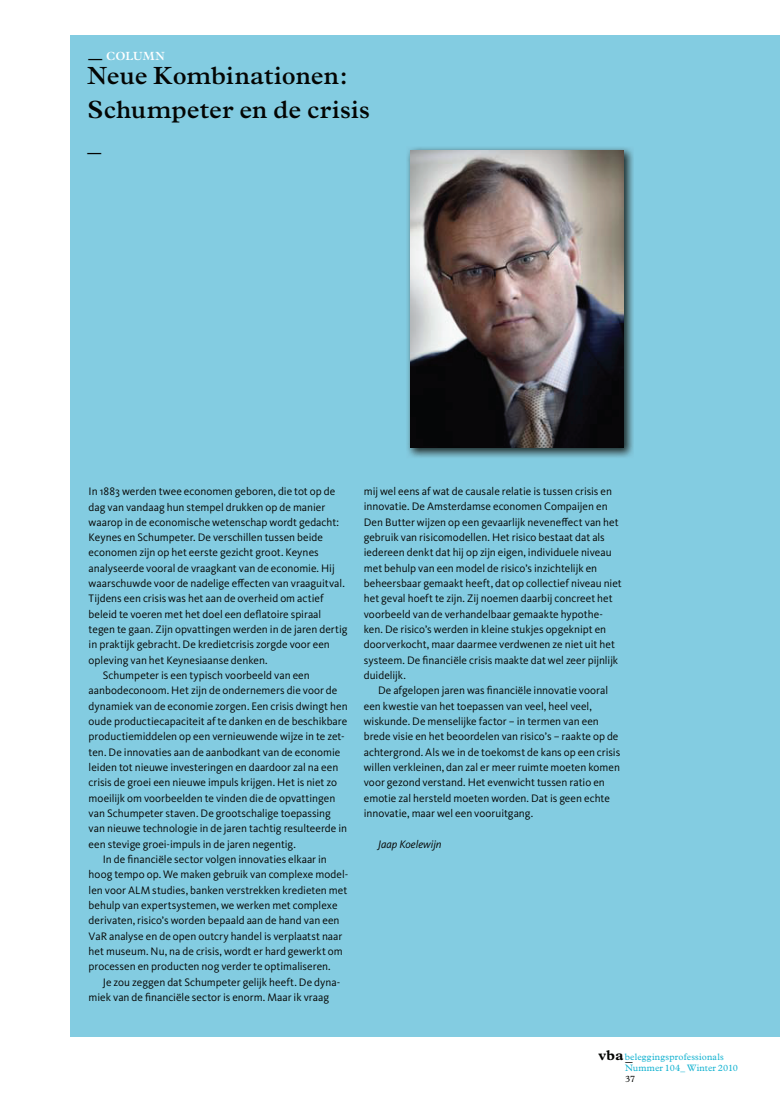
<style>
.page{position:relative;width:780px;height:1117px;background:#fff}
.page>*{position:absolute;margin:0;border:0;box-sizing:border-box;transform-origin:0 0}
.t1{font:600 25px/33.8px "Plantin";letter-spacing:.01em;color:#040503}
.t2{font:700 14.25px "Plantin";color:#040503}
.t3{font:600 13.75px "Plantin";color:#040503}
.t4{font:600 11.88px "Plantin";color:#fff}
.t5{font:11.25px/15.2px "Kievit OT";color:#040503}
.t6{font:italic 11.25px "Kievit OT";color:#040503}
.t7{font:9.38px "Plantin";letter-spacing:.015em;color:#15b3d1}
.t8{font:9.38px "Plantin";color:#040503}
.s1{font-size:13.75px;color:#040503}
.s2{font-weight:700;font-size:14.25px;color:#040503}
</style>
<div class="page">
<div style="left:71px;top:35px;width:709px;height:1001px;background:#83cce1"></div>
<img style="left:407px;top:147px;width:226px;height:310px">
<img style="left:410px;top:151px;width:213px;height:296px">
<p class="t4" style="left:89px;top:48px;width:77px"><span class="s1">—</span> COLUMN</p>
<h1 class="t1" style="left:87px;top:58px;width:284px">Neue Kombinationen:<br>Schumpeter en de crisis</h1>
<p class="t3" style="left:87px;top:144px;width:15px">—</p>
<p class="t5" style="left:89px;top:484px;width:248px">In 1883 werden twee economen geboren, die tot op de</p>
<p class="t5" style="left:89px;top:499px;width:238px">dag van vandaag hun stempel drukken op de manier</p>
<p class="t5" style="left:89px;top:514px;width:252px">waarop in de economische wetenschap wordt gedacht:</p>
<p class="t5" style="left:89px;top:530px;width:236px">Keynes en Schumpeter. De verschillen tussen beide</p>
<p class="t5" style="left:89px;top:545px;width:232px">economen zijn op het eerste gezicht groot. Keynes</p>
<p class="t5" style="left:89px;top:560px;width:248px">analyseerde vooral de vraagkant van de economie. Hij</p>
<p class="t5" style="left:89px;top:575px;width:258px">waarschuwde voor de nadelige effecten van vraaguitval.</p>
<p class="t5" style="left:89px;top:591px;width:237px">Tijdens een crisis was het aan de overheid om actief</p>
<p class="t5" style="left:89px;top:606px;width:234px">beleid te voeren met het doel een deflatoire spiraal</p>
<p class="t5" style="left:89px;top:621px;width:260px">tegen te gaan. Zijn opvattingen werden in de jaren dertig</p>
<p class="t5" style="left:89px;top:637px;width:243px">in praktijk gebracht. De kredietcrisis zorgde voor een</p>
<p class="t5" style="left:89px;top:652px;width:180px">opleving van het Keynesiaanse denken.</p>
<p class="t5" style="left:103px;top:667px;width:208px">Schumpeter is een typisch voorbeeld van een</p>
<p class="t5" style="left:89px;top:683px;width:250px">aanbodeconoom. Het zijn de ondernemers die voor de</p>
<p class="t5" style="left:89px;top:698px;width:260px">dynamiek van de economie zorgen. Een crisis dwingt hen</p>
<p class="t5" style="left:89px;top:713px;width:260px">oude productiecapaciteit af te danken en de beschikbare</p>
<p class="t5" style="left:89px;top:729px;width:257px">productiemiddelen op een vernieuwende wijze in te zet-</p>
<p class="t5" style="left:89px;top:744px;width:253px">ten. De innovaties aan de aanbodkant van de economie</p>
<p class="t5" style="left:89px;top:759px;width:251px">leiden tot nieuwe investeringen en daardoor zal na een</p>
<p class="t5" style="left:89px;top:775px;width:250px">crisis de groei een nieuwe impuls krijgen. Het is niet zo</p>
<p class="t5" style="left:89px;top:790px;width:248px">moeilijk om voorbeelden te vinden die de opvattingen</p>
<p class="t5" style="left:89px;top:805px;width:244px">van Schumpeter staven. De grootschalige toepassing</p>
<p class="t5" style="left:89px;top:820px;width:260px">van nieuwe technologie in de jaren tachtig resulteerde in</p>
<p class="t5" style="left:89px;top:836px;width:209px">een stevige groei-impuls in de jaren negentig.</p>
<p class="t5" style="left:103px;top:851px;width:225px">In de financiële sector volgen innovaties elkaar in</p>
<p class="t5" style="left:89px;top:866px;width:261px">hoog tempo op. We maken gebruik van complexe model-</p>
<p class="t5" style="left:89px;top:882px;width:260px">len voor ALM studies, banken verstrekken kredieten met</p>
<p class="t5" style="left:89px;top:897px;width:250px">behulp van expertsystemen, we werken met complexe</p>
<p class="t5" style="left:89px;top:912px;width:252px">derivaten, risico’s worden bepaald aan de hand van een</p>
<p class="t5" style="left:89px;top:928px;width:255px">VaR analyse en de open outcry handel is verplaatst naar</p>
<p class="t5" style="left:89px;top:943px;width:256px">het museum. Nu, na de crisis, wordt er hard gewerkt om</p>
<p class="t5" style="left:89px;top:958px;width:244px">processen en producten nog verder te optimaliseren.</p>
<p class="t5" style="left:103px;top:974px;width:239px">Je zou zeggen dat Schumpeter gelijk heeft. De dyna-</p>
<p class="t5" style="left:89px;top:989px;width:242px">miek van de financiële sector is enorm. Maar ik vraag</p>
<p class="t5" style="left:364px;top:484px;width:259px">mij wel eens af wat de causale relatie is tussen crisis en innovatie. De Amsterdamse economen Compaijen en Den Butter wijzen op een gevaarlijk neveneffect van het gebruik van risicomodellen. Het risico bestaat dat als iedereen denkt dat hij op zijn eigen, individuele niveau met behulp van een model de risico’s inzichtelijk en beheersbaar gemaakt heeft, dat op collectief niveau niet het geval hoeft te zijn. Zij noemen daarbij concreet het voorbeeld van de verhandelbaar gemaakte hypothe&shy;ken. De risico’s werden in kleine stukjes opgeknipt en doorverkocht, maar daarmee verdwenen ze niet uit het systeem. De financiële crisis maakte dat wel zeer pijnlijk duidelijk.</p>
<p class="t5" style="left:364px;top:683px;width:258px;text-indent:14px">De afgelopen jaren was financiële innovatie vooral een kwestie van het toepassen van veel, heel veel, wiskunde. De menselijke factor – in termen van een brede visie en het beoordelen van risico’s – raakte op de achtergrond. Als we in de toekomst de kans op een crisis willen verkleinen, dan zal er meer ruimte moeten komen voor gezond verstand. Het evenwicht tussen ratio en emotie zal hersteld moeten worden. Dat is geen echte innovatie, maar wel een vooruitgang.</p>
<p class="t6" style="left:378px;top:837px;width:65px">Jaap Koelewijn</p>
<p class="t7" style="left:598px;top:1051px;width:127px"><span class="s2">vba</span>beleggingsprofessionals</p>
<p class="t2" style="left:625px;top:1047px;width:9px">_</p>
<p class="t7" style="left:625px;top:1062px;width:114px">Nummer 104_ Winter 2010</p>
<p class="t8" style="left:625px;top:1073px;width:12px">37</p>
</div>
